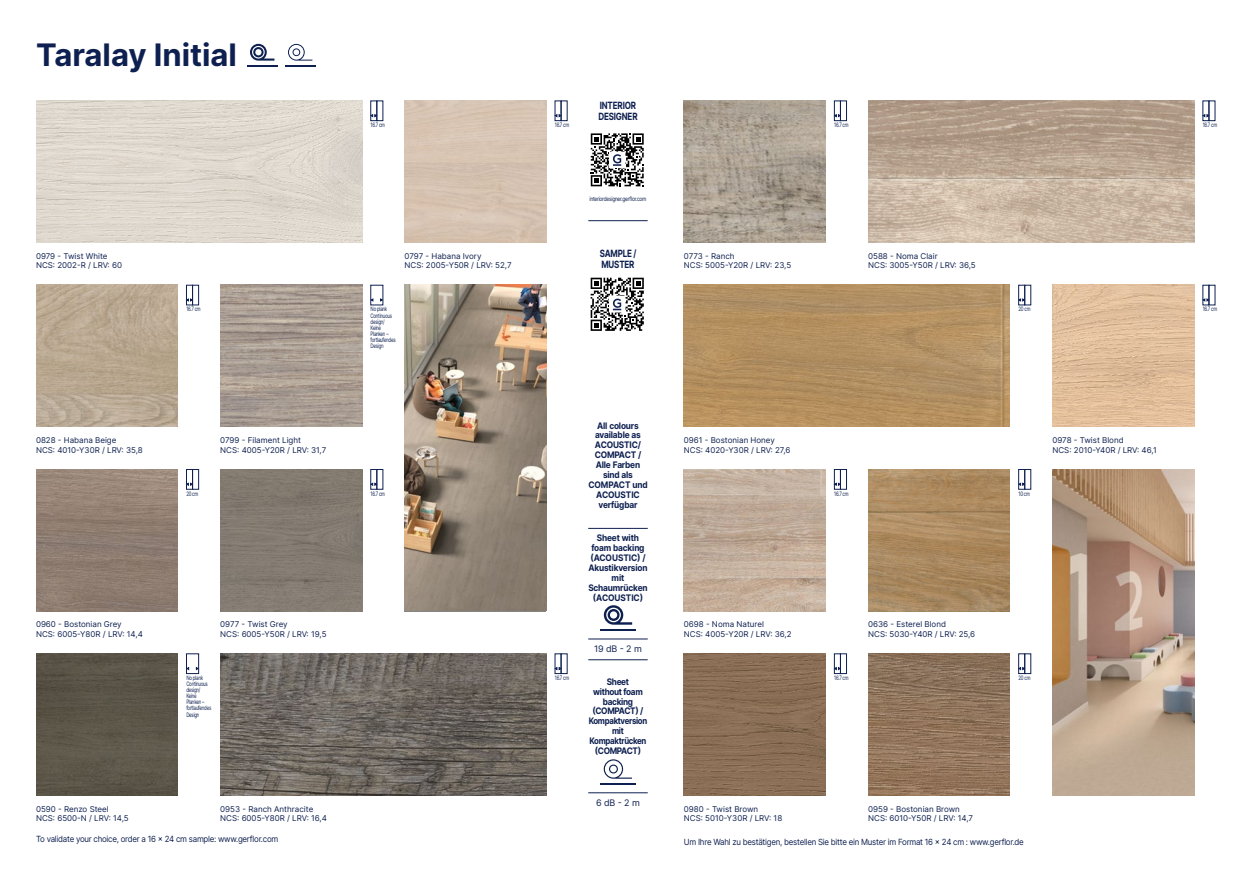
<style>
.page{position:relative;width:1236px;height:879px;background:#fff}
.page>*{position:absolute;margin:0;border:0;box-sizing:border-box;transform-origin:0 0}
.t1{font:700 31px "Inter";color:#0e2050}
.t2{font:700 10px/11px "Inter";letter-spacing:-.02em;color:#0e2050;scale:.8 1}
.t3{font:700 9px/9.9px "Inter";letter-spacing:-.02em;color:#0e2050;text-align:center;scale:.92 1}
.t4{font:700 9px/9.9px "Inter";letter-spacing:-.04em;color:#0e2050;text-align:center;scale:.91 1}
.t5{font:9px "Inter";color:#0e2050}
.t6{font:8.5px "Inter";letter-spacing:-.03em;color:#0e2050;scale:.93 1}
.t7{font:8px/9.6px "Inter";color:#0e2050}
.t8{font:6.1px/6.1px "Inter";letter-spacing:-.05em;color:#0e2050;scale:.72 1}
.t9{font:6px "Inter";letter-spacing:-.05em;color:#0e2050;scale:.81 1}
</style>
<div class="page">
<img style="left:405px;top:285px;width:141px;height:325px">
<img style="left:1052px;top:469px;width:142px;height:326px">
<hr style="left:285px;top:65px;width:31px;height:1px;background:#0e2050">
<svg style="left:288px;top:44px;width:24px;height:17px"></svg>
<hr style="left:247px;top:65px;width:30px;height:1px;background:#0e2050">
<svg style="left:250px;top:44px;width:24px;height:17px"></svg>
<div style="left:370px;top:101px;width:7px;height:20px;border:1px solid #0e2050"></div>
<svg style="left:370px;top:114px;width:7px;height:3px"></svg>
<div style="left:561px;top:101px;width:6px;height:20px;border:1px solid #0e2050"></div>
<svg style="left:555px;top:114px;width:6px;height:3px"></svg>
<div style="left:186px;top:285px;width:7px;height:20px;border:1px solid #0e2050"></div>
<div style="left:192px;top:285px;width:7px;height:20px;border:1px solid #0e2050"></div>
<svg style="left:186px;top:298px;width:7px;height:4px"></svg>
<div style="left:370px;top:469px;width:7px;height:20px;border:1px solid #0e2050"></div>
<svg style="left:370px;top:482px;width:7px;height:4px"></svg>
<div style="left:186px;top:469px;width:7px;height:20px;border:1px solid #0e2050"></div>
<div style="left:192px;top:469px;width:7px;height:20px;border:1px solid #0e2050"></div>
<svg style="left:186px;top:482px;width:7px;height:4px"></svg>
<div style="left:561px;top:653px;width:6px;height:21px;border:1px solid #0e2050"></div>
<svg style="left:555px;top:667px;width:6px;height:3px"></svg>
<svg style="left:380px;top:298px;width:3px;height:4px"></svg>
<div style="left:186px;top:653px;width:13px;height:21px;border:1px solid #0e2050"></div>
<div style="left:834px;top:101px;width:7px;height:20px;border:1px solid #0e2050"></div>
<div style="left:840px;top:101px;width:7px;height:20px;border:1px solid #0e2050"></div>
<svg style="left:834px;top:114px;width:7px;height:3px"></svg>
<div style="left:1203px;top:101px;width:6px;height:20px;border:1px solid #0e2050"></div>
<svg style="left:1202px;top:114px;width:7px;height:3px"></svg>
<div style="left:1203px;top:285px;width:6px;height:20px;border:1px solid #0e2050"></div>
<svg style="left:1202px;top:298px;width:7px;height:4px"></svg>
<div style="left:1018px;top:285px;width:7px;height:20px;border:1px solid #0e2050"></div>
<div style="left:1024px;top:285px;width:7px;height:20px;border:1px solid #0e2050"></div>
<svg style="left:1018px;top:298px;width:7px;height:4px"></svg>
<div style="left:834px;top:469px;width:7px;height:20px;border:1px solid #0e2050"></div>
<div style="left:840px;top:469px;width:7px;height:20px;border:1px solid #0e2050"></div>
<svg style="left:834px;top:482px;width:7px;height:4px"></svg>
<div style="left:1018px;top:469px;width:7px;height:20px;border:1px solid #0e2050"></div>
<div style="left:1024px;top:469px;width:7px;height:20px;border:1px solid #0e2050"></div>
<svg style="left:1018px;top:482px;width:7px;height:4px"></svg>
<div style="left:834px;top:653px;width:7px;height:21px;border:1px solid #0e2050"></div>
<div style="left:840px;top:653px;width:7px;height:21px;border:1px solid #0e2050"></div>
<svg style="left:834px;top:667px;width:7px;height:3px"></svg>
<div style="left:1018px;top:653px;width:7px;height:21px;border:1px solid #0e2050"></div>
<div style="left:1024px;top:653px;width:7px;height:21px;border:1px solid #0e2050"></div>
<svg style="left:1018px;top:667px;width:7px;height:3px"></svg>
<hr style="left:588px;top:220px;width:60px;height:1px;background:#0e2050">
<hr style="left:588px;top:659px;width:60px;height:1px;background:#0e2050">
<hr style="left:588px;top:528px;width:60px;height:1px;background:#0e2050">
<hr style="left:588px;top:639px;width:60px;height:1px;background:#0e2050">
<hr style="left:600px;top:629px;width:36px;height:2px;background:#0e2050">
<svg style="left:604px;top:605px;width:28px;height:20px"></svg>
<hr style="left:588px;top:792px;width:60px;height:1px;background:#0e2050">
<hr style="left:600px;top:783px;width:36px;height:2px;background:#0e2050">
<svg style="left:604px;top:759px;width:28px;height:19px"></svg>
<svg style="left:591px;top:278px;width:53px;height:53px"></svg>
<svg style="left:591px;top:133px;width:53px;height:53px"></svg>
<img style="left:36px;top:101px;width:326px;height:141px">
<img style="left:868px;top:101px;width:326px;height:141px">
<img style="left:684px;top:285px;width:326px;height:142px">
<img style="left:220px;top:653px;width:326px;height:142px">
<img style="left:36px;top:285px;width:142px;height:142px">
<img style="left:36px;top:469px;width:142px;height:142px">
<img style="left:684px;top:469px;width:142px;height:142px">
<img style="left:36px;top:653px;width:142px;height:142px">
<img style="left:684px;top:653px;width:142px;height:142px">
<img style="left:868px;top:653px;width:142px;height:142px">
<img style="left:220px;top:285px;width:142px;height:142px">
<img style="left:1052px;top:285px;width:142px;height:142px">
<img style="left:220px;top:469px;width:142px;height:142px">
<img style="left:868px;top:469px;width:142px;height:142px">
<img style="left:684px;top:101px;width:142px;height:141px">
<h1 class="t1" style="left:36px;top:33px;width:203px">Taralay Initial</h1>
<p class="t8" style="left:371px;top:122px;width:22px">16.7 cm</p>
<p class="t8" style="left:555px;top:122px;width:22px">16.7 cm</p>
<p class="t2" style="left:598px;top:100px;width:51px">INTERIOR<br>DESIGNER</p>
<p class="t9" style="left:590px;top:194px;width:72px">interiordesigner.gerflor.com</p>
<p class="t8" style="left:834px;top:122px;width:22px">16.7 cm</p>
<p class="t8" style="left:1203px;top:122px;width:22px">16.7 cm</p>
<p class="t2" style="left:600px;top:248px;width:47px">SAMPLE /<br>MUSTER</p>
<p class="t7" style="left:36px;top:251px;width:88px">0979 - Twist White<br>NCS: 2002-R / LRV: 60</p>
<p class="t7" style="left:868px;top:251px;width:109px">0588 - Noma Clair<br>NCS: 3005-Y50R / LRV: 36,5</p>
<p class="t7" style="left:405px;top:251px;width:109px">0797 - Habana Ivory<br>NCS: 2005-Y50R / LRV: 52,7</p>
<p class="t7" style="left:684px;top:251px;width:109px">0773 - Ranch<br>NCS: 5005-Y20R / LRV: 23,5</p>
<p class="t8" style="left:186px;top:306px;width:22px">16.7 cm</p>
<p class="t8" style="left:371px;top:306px;width:36px">No plank<br>Continuous design/<br>Keine<br>Planken – fortlaufendes<br>Design</p>
<p class="t8" style="left:1018px;top:306px;width:18px">20 cm</p>
<p class="t8" style="left:1203px;top:306px;width:22px">16.7 cm</p>
<p class="t7" style="left:36px;top:435px;width:108px">0828 - Habana Beige<br>NCS: 4010-Y30R / LRV: 35,8</p>
<p class="t3" style="left:588px;top:420px;width:66px">All colours available as<br>ACOUSTIC/<br>COMPACT /<br>Alle Farben sind als<br>COMPACT und<br>ACOUSTIC verfügbar</p>
<p class="t7" style="left:684px;top:435px;width:108px">0961 - Bostonian Honey<br>NCS: 4020-Y30R / LRV: 27,6</p>
<p class="t7" style="left:220px;top:435px;width:108px">0799 - Filament Light<br>NCS: 4005-Y20R / LRV: 31,7</p>
<p class="t7" style="left:1052px;top:435px;width:106px">0978 - Twist Blond<br>NCS: 2010-Y40R / LRV: 46,1</p>
<p class="t8" style="left:186px;top:490px;width:18px">20 cm</p>
<p class="t8" style="left:371px;top:490px;width:22px">16.7 cm</p>
<p class="t8" style="left:834px;top:490px;width:22px">16.7 cm</p>
<p class="t8" style="left:1018px;top:490px;width:17px">10 cm</p>
<p class="t3" style="left:588px;top:533px;width:66px">Sheet with foam backing (ACOUSTIC) /<br>Akustikversion mit<br>Schaumrücken (ACOUSTIC)</p>
<p class="t7" style="left:36px;top:619px;width:108px">0960 - Bostonian Grey<br>NCS: 6005-Y80R / LRV: 14,4</p>
<p class="t7" style="left:684px;top:619px;width:109px">0698 - Noma Naturel<br>NCS: 4005-Y20R / LRV: 36,2</p>
<p class="t7" style="left:220px;top:619px;width:108px">0977 - Twist Grey<br>NCS: 6005-Y50R / LRV: 19,5</p>
<p class="t7" style="left:868px;top:619px;width:109px">0636 - Esterel Blond<br>NCS: 5030-Y40R / LRV: 25,6</p>
<p class="t8" style="left:186px;top:675px;width:36px">No plank<br>Continuous design/<br>Keine<br>Planken – fortlaufendes<br>Design</p>
<p class="t8" style="left:555px;top:675px;width:22px">16.7 cm</p>
<p class="t5" style="left:594px;top:642px;width:49px">19 dB - 2 m</p>
<p class="t4" style="left:589px;top:676px;width:66px">Sheet<br>without foam backing (COMPACT) /<br>Kompaktversion mit<br>Kompaktrücken (COMPACT)</p>
<p class="t8" style="left:834px;top:675px;width:22px">16.7 cm</p>
<p class="t8" style="left:1018px;top:675px;width:18px">20 cm</p>
<p class="t5" style="left:596px;top:796px;width:45px">6 dB - 2 m</p>
<p class="t7" style="left:36px;top:803px;width:94px">0590 - Renzo Steel<br>NCS: 6500-N / LRV: 14,5</p>
<p class="t7" style="left:684px;top:803px;width:100px">0980 - Twist Brown<br>NCS: 5010-Y30R / LRV: 18</p>
<p class="t7" style="left:868px;top:803px;width:106px">0959 - Bostonian Brown<br>NCS: 6010-Y50R / LRV: 14,7</p>
<p class="t6" style="left:36px;top:832px;width:262px">To validate your choice, order a 16 x 24 cm sample: www.gerflor.com</p>
<p class="t6" style="left:684px;top:835px;width:367px">Um Ihre Wahl zu bestätigen, bestellen Sie bitte ein Muster im Format 16 x 24 cm : www.gerflor.de</p>
<p class="t7" style="left:220px;top:803px;width:108px">0953 - Ranch Anthracite<br>NCS: 6005-Y80R / LRV: 16,4</p>
</div>
